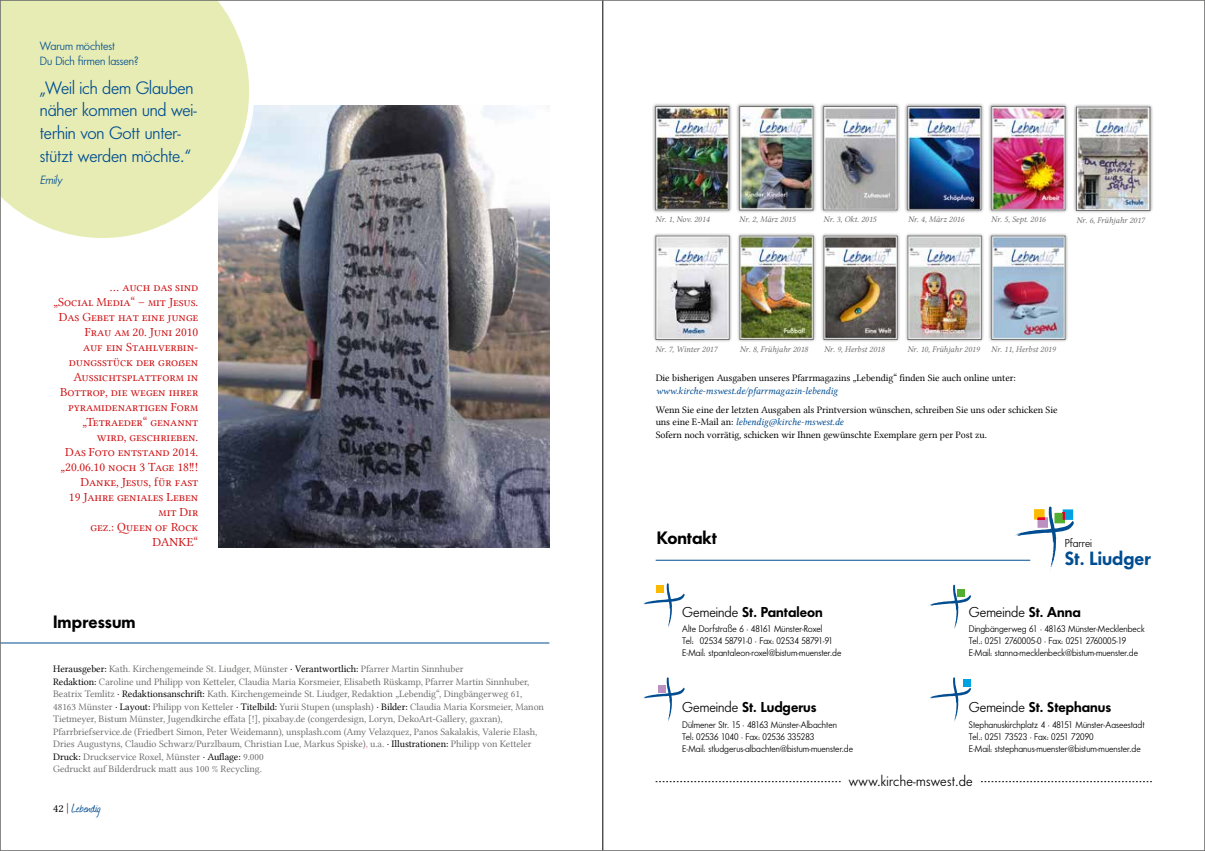
<style>
.page{position:relative;width:1205px;height:851px;background:#fff}
.page>*{position:absolute;margin:0;border:0;box-sizing:border-box;transform-origin:0 0}
.t1{font:600 20px "Futura No 2 D";color:#004d91}
.t2{font:18.75px/22.5px "Futura No 2 D";letter-spacing:-.005em;color:#004d91}
.t3{font:600 18.75px "Futura No 2 D";color:#000}
.t4{font:600 15px "Futura No 2 D";color:#000}
.t5{font:15px "Futura No 2 D";letter-spacing:.02em;color:#000}
.t6{font:15px "Futura No 2 D";color:#000}
.t7{font:15px "Journal";color:#004d91}
.t8{font:12.5px/15px "Lin Libertine Capitals";letter-spacing:-.005em;color:#cd1316;text-align:right}
.t9{font:12.5px/15px "Futura No 2 D";letter-spacing:-.005em;color:#004d91}
.t10{font:italic 12.5px "Futura No 2 D";color:#004d91}
.t11{font:12px "Futura No 2 D";color:#000}
.t12{font:10px/12.5px "Lin Libertine";letter-spacing:-.005em;color:#6f6f6e}
.t13{font:10px/12px "Futura No 2 D";color:#000}
.t14{font:10px "Lin Libertine";letter-spacing:-.005em;color:#000}
.t15{font:10px "Lin Libertine I";letter-spacing:-.005em;color:#004d91}
.t16{font:8.75px "Lin Libertine I";letter-spacing:-.005em;color:#6f6f6e}
.s1{color:#000}
.s2{color:#ed6da6}
.s3{font-family:"Lin Libertine";font-size:11.25px;color:#000}
.s4{font-family:"Lin Libertine";color:#000}
.s5{font-weight:400}
.s6{font-weight:600}
</style>
<div class="page">
<svg style="left:1015px;top:506px;width:59px;height:64px"></svg>
<svg style="left:643px;top:583px;width:42px;height:44px"></svg>
<svg style="left:929px;top:584px;width:42px;height:46px"></svg>
<svg style="left:929px;top:677px;width:42px;height:44px"></svg>
<svg style="left:643px;top:677px;width:42px;height:44px"></svg>
<svg style="left:981px;top:781px;width:171px;height:1px"></svg>
<svg style="left:656px;top:781px;width:184px;height:1px"></svg>
<hr style="left:0;top:642px;width:549px;height:1px;background:#004d91">
<hr style="left:656px;top:560px;width:374px;height:1px;background:#004d91">
<div style="left:652px;top:103px;width:81px;height:110px;background:#000;opacity:.5"></div>
<img style="left:657px;top:108px;width:70px;height:100px">
<div style="left:655px;top:106px;width:74px;height:104px;border:1px solid #6f6f6e"></div>
<div style="left:736px;top:103px;width:81px;height:110px;background:#000;opacity:.5"></div>
<img style="left:741px;top:108px;width:70px;height:100px">
<div style="left:739px;top:106px;width:74px;height:104px;border:1px solid #6f6f6e"></div>
<div style="left:820px;top:103px;width:81px;height:110px;background:#000;opacity:.5"></div>
<img style="left:825px;top:108px;width:70px;height:100px">
<div style="left:823px;top:106px;width:74px;height:104px;border:1px solid #6f6f6e"></div>
<div style="left:904px;top:103px;width:81px;height:110px;background:#000;opacity:.5"></div>
<img style="left:909px;top:108px;width:70px;height:100px">
<div style="left:907px;top:106px;width:74px;height:104px;border:1px solid #6f6f6e"></div>
<div style="left:988px;top:103px;width:81px;height:110px;background:#000;opacity:.5"></div>
<img style="left:993px;top:108px;width:70px;height:100px">
<div style="left:991px;top:106px;width:74px;height:104px;border:1px solid #6f6f6e"></div>
<div style="left:904px;top:232px;width:81px;height:111px;background:#000;opacity:.5"></div>
<img style="left:910px;top:238px;width:69px;height:99px">
<div style="left:988px;top:232px;width:81px;height:111px;background:#000;opacity:.5"></div>
<img style="left:993px;top:238px;width:70px;height:99px">
<div style="left:991px;top:236px;width:74px;height:103px;border:1px solid #6f6f6e"></div>
<div style="left:1073px;top:103px;width:80px;height:111px;background:#000;opacity:.5"></div>
<img style="left:1078px;top:109px;width:70px;height:99px">
<div style="left:1076px;top:107px;width:74px;height:103px;border:1px solid #6f6f6e"></div>
<div style="left:652px;top:232px;width:81px;height:111px;background:#000;opacity:.5"></div>
<img style="left:658px;top:238px;width:69px;height:99px">
<div style="left:736px;top:232px;width:81px;height:111px;background:#000;opacity:.5"></div>
<img style="left:742px;top:238px;width:69px;height:99px">
<div style="left:740px;top:236px;width:73px;height:103px;border:1px solid #6f6f6e"></div>
<div style="left:820px;top:232px;width:81px;height:111px;background:#000;opacity:.5"></div>
<img style="left:826px;top:238px;width:69px;height:99px">
<div style="left:824px;top:236px;width:73px;height:103px;border:1px solid #6f6f6e"></div>
<img style="left:219px;top:106px;width:330px;height:441px">
<svg style="left:2px;top:2px;width:252px;height:241px;background:#e8edbd"></svg>
<hr style="left:602px;top:0;width:1px;height:850px;background:#000">
<p class="t9" style="left:40px;top:38px;width:100px">Warum möchtest<br>Du Dich firmen lassen?</p>
<h2 class="t2" style="left:40px;top:76px;width:158px">„Weil ich dem Glauben näher kommen und wei&shy;terhin von Gott unter&shy;stützt werden möchte.“</h2>
<p class="t10" style="left:40px;top:172px;width:26px">Emily</p>
<p class="t8" style="left:54px;top:279px;width:146px">... auch das sind<br>„Social Media“ – mit Jesus.<br>Das Gebet hat eine junge<br>Frau am 20. Juni 2010<br>auf ein Stahlverbin&shy;dungsstück der großen<br>AussichtsplatTform in<br>BotTrop, die wegen ihrer pyramidenartigen Form „Tetraeder“ genannt wird, geschrieben.<br>Das Foto entstand 2014. „20.06.10 noch 3 Tage 18!!!<br>Danke, Jesus, für fast<br>19 Jahre geniales Leben mit Dir<br>gez.: Queen of Rock<br>DANKE“</p>
<h2 class="t3" style="left:53px;top:610px;width:84px">Impressum</h2>
<p class="t12" style="left:53px;top:662px;width:492px"><span class="s1">Herausgeber:</span> Kath. Kirchengemeinde St. Liudger, Münster <span class="s1">· Verantwortlich:</span> Pfarrer Martin Sinnhuber<br><span class="s1">Redaktion:</span> Caroline und Philipp von Ketteler, Claudia Maria Korsmeier, Elisabeth Rüskamp, Pfarrer Martin Sinnhuber, Beatrix Temlitz <span class="s1">· Redaktionsanschrift:</span> Kath. Kirchengemeinde St. Liudger, Redaktion „Lebendig“, Dingbängerweg 61, 48163 Münster <span class="s1">· Layout:</span> Philipp von Ketteler <span class="s1">· Titelbild:</span> Yurii Stupen (unsplash) <span class="s1">· Bilder:</span> Claudia Maria Korsmeier, Manon Tietmeyer, Bistum Münster, Jugendkirche effata [!], pixabay.de (congerdesign, Loryn, DekoArt-Gallery, gaxran), Pfarrbriefservice.de (Friedbert Simon, Peter Weidemann), unsplash.com (Amy Velazquez, Panos Sakalakis, Valerie Elash, Dries Augustyns, Claudio Schwarz/Purzlbaum, Christian Lue, Markus Spiske)<span class="s2">,</span> u.a. <span class="s1">· Illustrationen:</span> Philipp von Ketteler <span class="s1">Druck:</span> Druckservice Roxel, Münster <span class="s1">· Auflage:</span> 9.000<br>Gedruckt auf Bilderdruck matt aus 100 % Recycling.</p>
<h3 class="t7" style="left:53px;top:797px;width:49px"><span class="s3">42 |</span> Lebendig</h3>
<p class="t16" style="left:823px;top:214px;width:54px">Nr. 3, Okt. 2015</p>
<p class="t16" style="left:991px;top:214px;width:56px">Nr. 5, Sept. 2016</p>
<p class="t16" style="left:656px;top:214px;width:55px">Nr. 1, Nov. 2014</p>
<p class="t16" style="left:739px;top:214px;width:58px">Nr. 2, März 2015</p>
<p class="t16" style="left:1076px;top:215px;width:70px">Nr. 6, Frühjahr 2017</p>
<p class="t16" style="left:908px;top:214px;width:58px">Nr. 4, März 2016</p>
<p class="t16" style="left:655px;top:344px;width:63px">Nr. 7, Winter 2017</p>
<p class="t16" style="left:740px;top:344px;width:70px">Nr. 8, Frühjahr 2018</p>
<p class="t16" style="left:824px;top:344px;width:62px">Nr. 9, Herbst 2018</p>
<p class="t16" style="left:907px;top:344px;width:74px">Nr. 10, Frühjahr 2019</p>
<p class="t16" style="left:991px;top:344px;width:66px">Nr. 11, Herbst 2019</p>
<p class="t14" style="left:656px;top:372px;width:362px">Die bisherigen Ausgaben unseres Pfarrmagazins „Lebendig“ finden Sie auch online unter:</p>
<p class="t15" style="left:656px;top:385px;width:184px">www.kirche-mswest.de/pfarrmagazin-lebendig</p>
<p class="t14" style="left:656px;top:403px;width:403px">Wenn Sie eine der letzten Ausgaben als Printversion wünschen, schreiben Sie uns oder schicken Sie</p>
<p class="t15" style="left:656px;top:416px;width:189px"><span class="s4">uns eine E-Mail an:</span> lebendig@kirche-mswest.de</p>
<p class="t14" style="left:656px;top:428px;width:333px">Sofern noch vorrätig, schicken wir Ihnen gewünschte Exemplare gern per Post zu.</p>
<h2 class="t3" style="left:657px;top:527px;width:62px">Kontakt</h2>
<p class="t11" style="left:1065px;top:535px;width:29px">Pfarrei</p>
<h1 class="t1" style="left:1065px;top:546px;width:88px">St. Liudger</h1>
<h3 class="t4" style="left:682px;top:603px;width:142px"><span class="s5">Gemeinde</span> St. Pantaleon</h3>
<p class="t13" style="left:682px;top:622px;width:161px">Alte Dorfstraße 6 · 48161 Münster-Roxel<br>Tel: 02534 58791-0 · Fax: 02534 58791-91<br>E-Mail: stpantaleon-roxel@bistum-muenster.de</p>
<h3 class="t6" style="left:969px;top:603px;width:113px">Gemeinde <span class="s6">St. Anna</span></h3>
<p class="t13" style="left:969px;top:622px;width:177px">Dingbängerweg 61 · 48163 Münster-Mecklenbeck<br>Tel.: 0251 2760005-0 · Fax: 0251 2760005-19<br>E-Mail: stanna-mecklenbeck@bistum-muenster.de</p>
<h3 class="t4" style="left:682px;top:698px;width:136px"><span class="s5">Gemeinde</span> St. Ludgerus</h3>
<h3 class="t4" style="left:969px;top:698px;width:144px"><span class="s5">Gemeinde</span> St. Stephanus</h3>
<p class="t13" style="left:682px;top:718px;width:172px">Dülmener Str. 15 · 48163 Münster-Albachten<br>Tel: 02536 1040 · Fax: 02536 335283<br>E-Mail: stludgerus-albachten@bistum-muenster.de</p>
<p class="t13" style="left:969px;top:718px;width:177px">Stephanuskirchplatz 4 · 48151 Münster-Aaseestadt<br>Tel.: 0251 73523 · Fax: 0251 72090<br>E-Mail: ststephanus-muenster@bistum-muenster.de</p>
<h3 class="t5" style="left:849px;top:772px;width:125px">www.kirche-mswest.de</h3>
</div>
